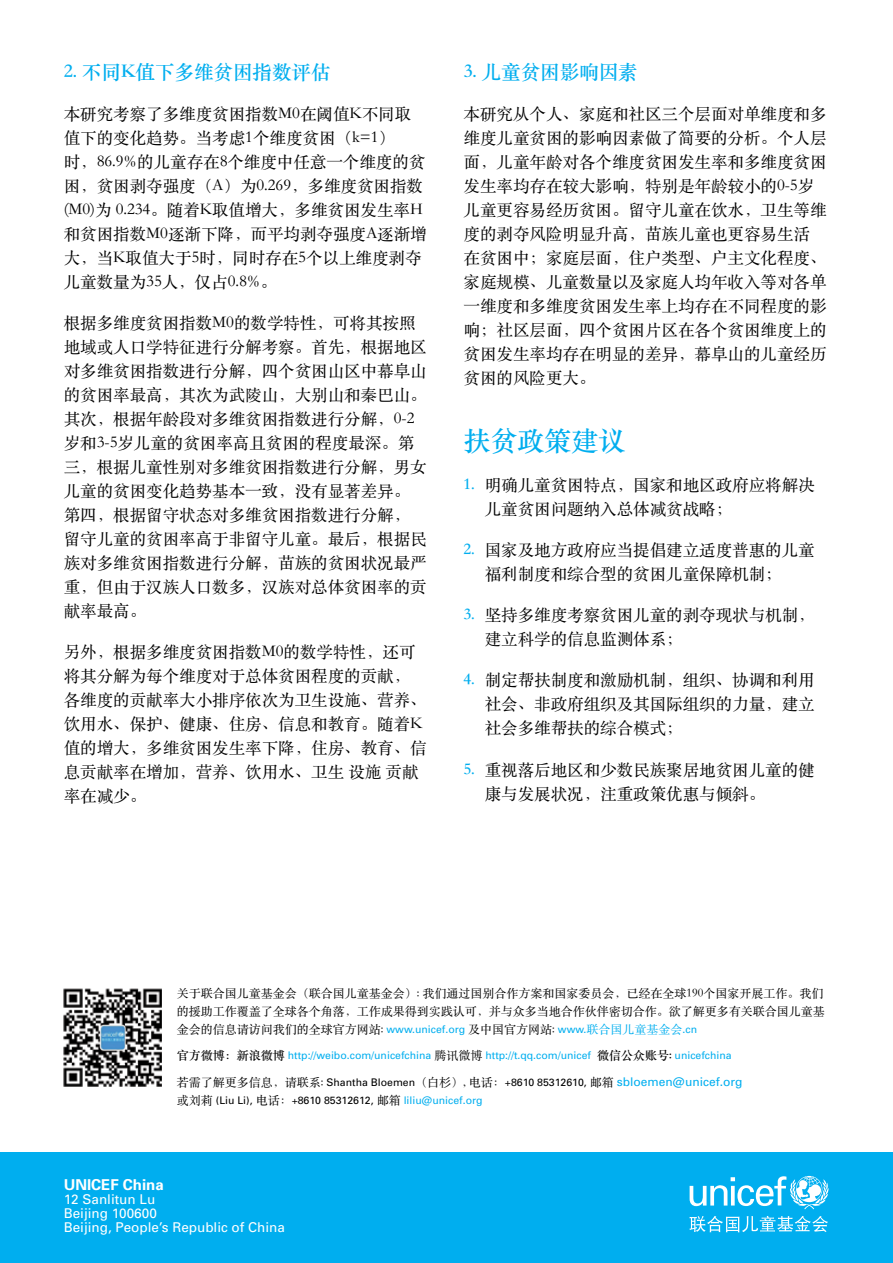
<style>
.page{position:relative;width:893px;height:1263px;background:#fff}
.page>*{position:absolute;margin:0;border:0;box-sizing:border-box;transform-origin:0 0}
.t1{font:27px "ST Songti SC Bold";color:#00aeef}
.t2{font:19.5px "ST Songti SC Bold";color:#00aeef}
.t3{font:16.5px/24px "ST Songti SC Regular";color:#000}
.t4{font:700 15px "Univers";color:#fff}
.t5{font:13.5px/14.2px "Univers";color:#fff}
.t6{font:12px/18px "ST Songti SC Regular";color:#000}
.t7{font:10.5px/18px "Univers";color:#000}
.t8{font:10.5px "Univers";color:#00aeef}
.s1{font-family:"ST Songti SC Bold";color:#00aeef}
.s2{font-family:"Univers";font-size:10.5px;color:#00aeef}
.s3{color:#00aeef}
.s4{font-family:"ST Songti SC Bold";font-size:12px;color:#000}
.s5{font-family:"ST Songti SC Regular";font-size:12px;color:#000}
.s6{font-family:"ST Songti SC Regular";font-size:12px}
.s7{font-size:12px;color:#00aeef}
</style>
<div class="page">
<div style="left:0;top:1152px;width:893px;height:111px;background:#00aeef"></div>
<svg style="left:689px;top:1216px;width:139px;height:16px"></svg>
<svg style="left:690px;top:1176px;width:139px;height:33px"></svg>
<img style="left:63px;top:988px;width:99px;height:99px">
<p class="t2" style="left:64px;top:60px;width:268px">2. 不同K值下多维贫困指数评估</p>
<p class="t3" style="left:64px;top:101px;width:364px">本研究考察了多维度贫困指数M0在阈值K不同取值下的变化趋势。当考虑1个维度贫困（k=1）<br>时，86.9%的儿童存在8个维度中任意一个维度的贫困，贫困剥夺强度（A）为0.269，多维度贫困指数(M0)为 0.234。随着K取值增大，多维贫困发生率H和贫困指数M0逐渐下降，而平均剥夺强度A逐渐增大，当K取值大于5时，同时存在5个以上维度剥夺儿童数量为35人，仅占0.8%。</p>
<p class="t3" style="left:64px;top:310px;width:365px">根据多维度贫困指数M0的数学特性，可将其按照地域或人口学特征进行分解考察。首先，根据地区对多维贫困指数进行分解，四个贫困山区中幕阜山的贫困率最高，其次为武陵山，大别山和秦巴山。其次，根据年龄段对多维贫困指数进行分解，0-2岁和3-5岁儿童的贫困率高且贫困的程度最深。第三，根据儿童性别对多维贫困指数进行分解，男女儿童的贫困变化趋势基本一致，没有显著差异。第四，根据留守状态对多维贫困指数进行分解，留守儿童的贫困率高于非留守儿童。最后，根据民族对多维贫困指数进行分解，苗族的贫困状况最严重，但由于汉族人口数多，汉族对总体贫困率的贡献率最高。</p>
<p class="t3" style="left:64px;top:639px;width:365px">另外，根据多维度贫困指数M0的数学特性，还可将其分解为每个维度对于总体贫困程度的贡献，各维度的贡献率大小排序依次为卫生设施、营养、饮用水、保护、健康、住房、信息和教育。随着K值的增大，多维贫困发生率下降，住房、教育、信息贡献率在增加，营养、饮用水、卫生 设施 贡献率在减少。</p>
<p class="t2" style="left:463px;top:60px;width:176px">3. 儿童贫困影响因素</p>
<p class="t3" style="left:463px;top:101px;width:365px">本研究从个人、家庭和社区三个层面对单维度和多维度儿童贫困的影响因素做了简要的分析。个人层面，儿童年龄对各个维度贫困发生率和多维度贫困发生率均存在较大影响，特别是年龄较小的0-5岁儿童更容易经历贫困。留守儿童在饮水，卫生等维度的剥夺风险明显升高，苗族儿童也更容易生活在贫困中；家庭层面，住户类型、户主文化程度、家庭规模、儿童数量以及家庭人均年收入等对各单一维度和多维度贫困发生率上均存在不同程度的影响；社区层面，四个贫困片区在各个贫困维度上的贫困发生率均存在明显的差异，幕阜山的儿童经历贫困的风险更大。</p>
<h1 class="t1" style="left:463px;top:424px;width:163px">扶贫政策建议</h1>
<p class="t3" style="left:485px;top:473px;width:331px;text-indent:-21px"><span class="s1">1.</span> 明确儿童贫困特点，国家和地区政府应将解决儿童贫困问题纳入总体减贫战略；</p>
<p class="t3" style="left:485px;top:538px;width:331px;text-indent:-21px"><span class="s1">2.</span> 国家及地方政府应当提倡建立适度普惠的儿童福利制度和综合型的贫困儿童保障机制；</p>
<p class="t3" style="left:485px;top:603px;width:331px;text-indent:-21px"><span class="s1">3.</span> 坚持多维度考察贫困儿童的剥夺现状与机制，建立科学的信息监测体系；</p>
<p class="t3" style="left:485px;top:668px;width:331px;text-align:justify;text-indent:-21px"><span class="s1">4.</span> 制定帮扶制度和激励机制，组织、协调和利用社会、非政府组织及其国际组织的力量，建立社会多维帮扶的综合模式；</p>
<p class="t3" style="left:485px;top:757px;width:331px;text-indent:-21px"><span class="s1">5.</span> 重视落后地区和少数民族聚居地贫困儿童的健康与发展状况，注重政策优惠与倾斜。</p>
<p class="t6" style="left:177px;top:984px;width:649px">关于联合国儿童基金会（联合国儿童基金会）: 我们通过国别合作方案和国家委员会，已经在全球190个国家开展工作。我们的援助工作覆盖了全球各个角落，工作成果得到实践认可，并与众多当地合作伙伴密切合作。欲了解更多有关联合国儿童基金会的信息请访问我们的全球官方网站: <span class="s2">www.unicef.org</span> 及中国官方网站: <span class="s2">www.</span><span class="s3">联合国儿童基金会</span><span class="s2">.cn</span></p>
<p class="t8" style="left:177px;top:1049px;width:556px"><span class="s4">官方微博：新浪微博</span> http://weibo.com/unicefchina <span class="s5">腾讯微博</span> http://t.qq.com/unicef <span class="s4">微信公众账号:</span> unicefchina</p>
<p class="t7" style="left:177px;top:1073px;width:567px"><span class="s6">若需了解更多信息，请联系:</span> Shantha Bloemen<span class="s6">（白杉）, 电话：</span>+8610 85312610, <span class="s6">邮箱</span> <span class="s7">sbloemen@unicef.org</span><span class="s6">或刘莉</span> (Liu Li), <span class="s6">电话：</span>+8610 85312612, <span class="s6">邮箱</span> <span class="s3">liliu@unicef.org</span></p>
<p class="t4" style="left:64px;top:1175px;width:102px">UNICEF China</p>
<p class="t5" style="left:64px;top:1192px;width:223px">12 Sanlitun Lu<br>Beijing 100600<br>Beijing, People’s Republic of China</p>
</div>
